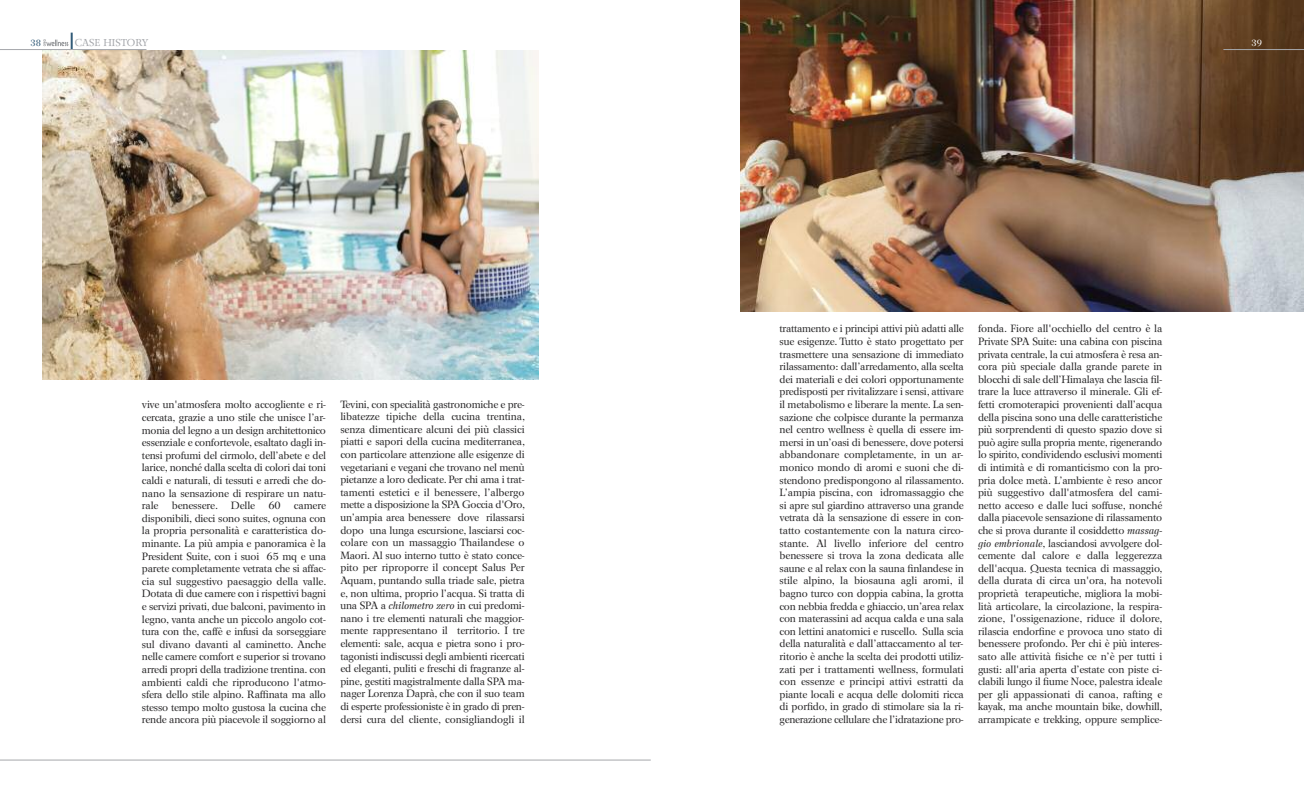
<style>
.page{position:relative;width:1304px;height:794px;background:#fff}
.page>*{position:absolute;margin:0;border:0;box-sizing:border-box;transform-origin:0 0}
.t1{font:10.5px/12.6px "Wilke LT Std";letter-spacing:-.015em;color:#272627;text-align:justify}
.t2{font:10px "Wilke LT Std";color:#a5a7ab}
.t3{font:9px "Wilke LT Std";color:#325b78}
.t4{font:9px "Wilke LT Std";color:#fff}
.s1{font-style:italic}
</style>
<div class="page">
<img style="left:740px;top:0;width:564px;height:311px">
<svg style="left:43px;top:33px;width:30px;height:16px"></svg>
<img style="left:43px;top:51px;width:496px;height:329px">
<hr style="left:0;top:49px;width:146px;height:1px;background:#a5a7ab">
<hr style="left:0;top:760px;width:651px;height:1px;background:#a5a7ab">
<hr style="left:1223px;top:49px;width:81px;height:1px;background:#a5a7ab">
<p class="t3" style="left:30px;top:40px;width:12px">38</p>
<p class="t2" style="left:75px;top:39px;width:75px">CASE HISTORY</p>
<p class="t4" style="left:1251px;top:40px;width:12px">39</p>
<p class="t1" style="left:142px;top:399px;width:186px">vive un'atmosfera molto accogliente e ri&shy;cercata, grazie a uno stile che unisce l’ar&shy;monia del legno a un design architettonico essenziale e confortevole, esaltato dagli in&shy;tensi profumi del cirmolo, dell’abete e del larice, nonché dalla scelta di colori dai toni caldi e naturali, di tessuti e arredi che do&shy;nano la sensazione di respirare un natu&shy;rale</p>
<p class="t1" style="left:172px;top:500px;width:85px">benessere. Delle</p>
<p class="t1" style="left:268px;top:500px;width:14px">60</p>
<p class="t1" style="left:142px;top:500px;width:186px;text-indent:152px">camere disponibili, dieci sono suites, ognuna con la propria personalità e caratteristica do&shy;minante. La più ampia e panoramica è la President Suite, con i suoi 65 mq e una parete completamente vetrata che si affac&shy;cia sul suggestivo paesaggio della valle.<br>Dotata di due camere con i rispettivi bagni e servizi privati, due balconi, pavimento in legno, vanta anche un piccolo angolo cot&shy;tura con the, caffè e infusi da sorseggiare sul divano davanti al caminetto. Anche nelle camere comfort e superior si trovano arredi propri della tradizione trentina. con ambienti caldi che riproducono l'atmo&shy;sfera dello stile alpino. Raffinata ma allo stesso tempo molto gustosa la cucina che rende ancora più piacevole il soggiorno al</p>
<p class="t1" style="left:340px;top:398px;width:186px">Tevini, con specialità gastronomiche e pre&shy;libatezze tipiche della cucina trentina, senza dimenticare alcuni dei più classici piatti e sapori della cucina mediterranea, con particolare attenzione alle esigenze di vegetariani e vegani che trovano nel menù pietanze a loro dedicate. Per chi ama i trat&shy;tamenti estetici e il benessere, l’albergo mette a disposizione la SPA Goccia d'Oro, un’ampia area benessere dove rilassarsi dopo una lunga escursione, lasciarsi coc&shy;colare con un massaggio Thailandese o Maori. Al suo interno tutto è stato conce&shy;pito per riproporre il concept Salus Per Aquam, puntando sulla triade sale, pietra e, non ultima, proprio l’acqua. Si tratta di una SPA a <span class="s1">chilometro zero</span> in cui predomi&shy;nano i tre elementi naturali che maggior&shy;mente rappresentano il territorio. I tre elementi: sale, acqua e pietra sono i pro&shy;tagonisti indiscussi degli ambienti ricercati ed eleganti, puliti e freschi di fragranze al&shy;pine, gestiti magistralmente dalla SPA ma&shy;nager Lorenza Daprà, che con il suo team di esperte professioniste è in grado di pren&shy;dersi cura del cliente, consigliandogli il</p>
<p class="t1" style="left:780px;top:323px;width:186px">trattamento e i principi attivi più adatti alle sue esigenze. Tutto è stato progettato per trasmettere una sensazione di immediato rilassamento: dall’arredamento, alla scelta dei materiali e dei colori opportunamente predisposti per rivitalizzare i sensi, attivare il metabolismo e liberare la mente. La sen&shy;sazione che colpisce durante la permanza nel centro wellness è quella di essere im&shy;mersi in un’oasi di benessere, dove potersi abbandonare completamente, in un ar&shy;monico mondo di aromi e suoni che di&shy;stendono predispongono al rilassamento.<br>L’ampia piscina, con idromassaggio che si apre sul giardino attraverso una grande vetrata dà la sensazione di essere in con&shy;tatto costantemente con la natura circo&shy;stante. Al livello inferiore del centro benessere si trova la zona dedicata alle saune e al relax con la sauna finlandese in stile alpino, la biosauna agli aromi, il bagno turco con doppia cabina, la grotta con nebbia fredda e ghiaccio, un’area relax con materassini ad acqua calda e una sala con lettini anatomici e ruscello. Sulla scia della naturalità e dall’attaccamento al ter&shy;ritorio è anche la scelta dei prodotti utiliz&shy;zati per i trattamenti wellness, formulati con essenze e principi attivi estratti da piante locali e acqua delle dolomiti ricca di porfido, in grado di stimolare sia la ri&shy;generazione cellulare che l’idratazione pro-</p>
<p class="t1" style="left:978px;top:323px;width:186px">fonda. Fiore all'occhiello del centro è la Private SPA Suite: una cabina con piscina privata centrale, la cui atmosfera è resa an&shy;cora più speciale dalla grande parete in blocchi di sale dell’Himalaya che lascia fil&shy;trare la luce attraverso il minerale. Gli ef&shy;fetti cromoterapici provenienti dall’acqua della piscina sono una delle caratteristiche più sorprendenti di questo spazio dove si può agire sulla propria mente, rigenerando lo spirito, condividendo esclusivi momenti di intimità e di romanticismo con la pro&shy;pria dolce metà. L’ambiente è reso ancor più suggestivo dall'atmosfera del cami&shy;netto acceso e dalle luci soffuse, nonché dalla piacevole sensazione di rilassamento che si prova durante il cosiddetto <span class="s1">massag&shy;gio embrionale</span>, lasciandosi avvolgere dol&shy;cemente dal calore e dalla leggerezza dell'acqua. Questa tecnica di massaggio, della durata di circa un'ora, ha notevoli proprietà terapeutiche, migliora la mobi&shy;lità articolare, la circolazione, la respira&shy;zione, l'ossigenazione, riduce il dolore, rilascia endorfine e provoca uno stato di benessere profondo. Per chi è più interes&shy;sato alle attività fisiche ce n’è per tutti i gusti: all'aria aperta d’estate con piste ci&shy;clabili lungo il fiume Noce, palestra ideale per gli appassionati di canoa, rafting e kayak, ma anche mountain bike, dowhill, arrampicate e trekking, oppure semplice-</p>
</div>
